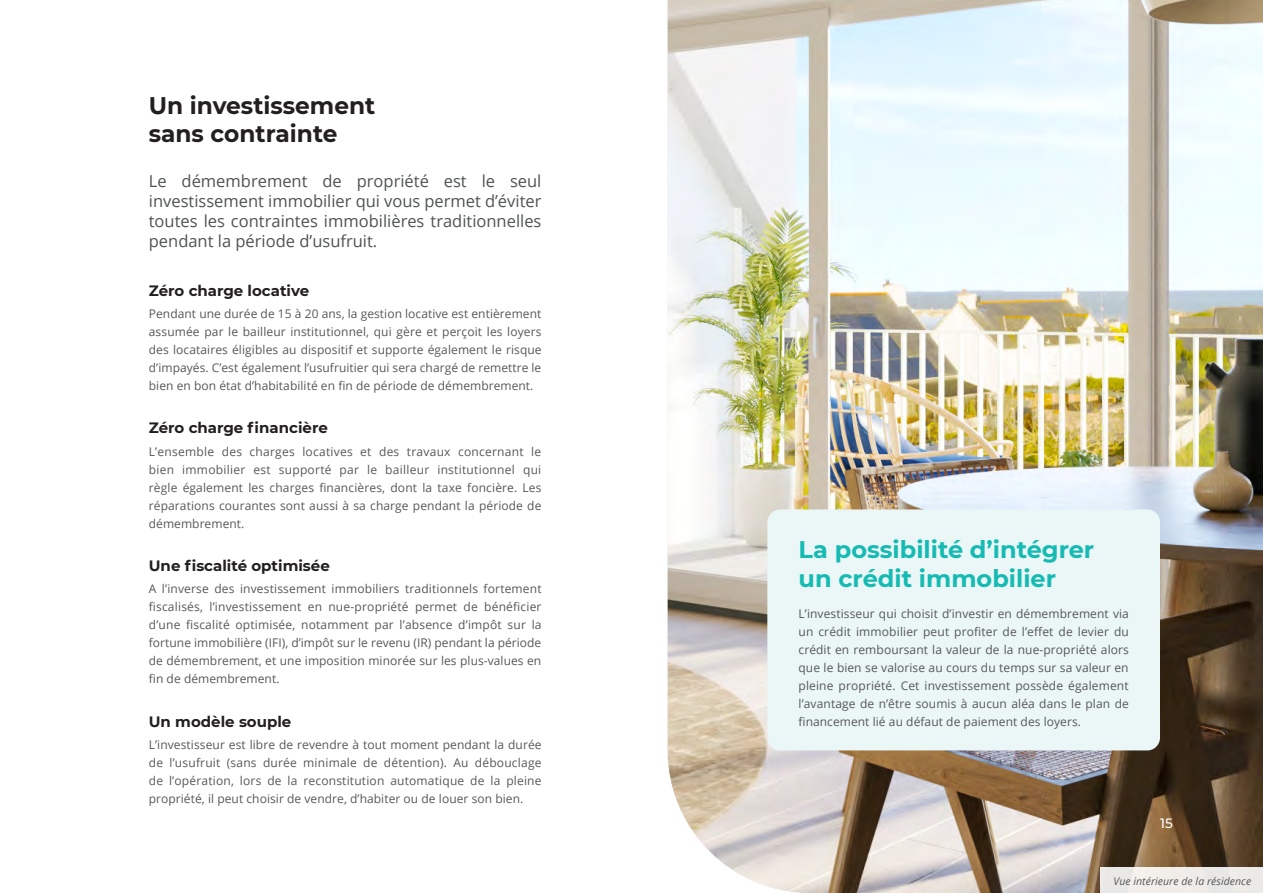
<style>
.page{position:relative;width:1263px;height:893px;background:#fff}
.page>*{position:absolute;margin:0;border:0;box-sizing:border-box;transform-origin:0 0}
.sous_titre_2{font:700 24px/28.5px "Montserrat";color:#15bbb3}
.t1{font:700 24px/28.5px "Montserrat";color:#231f20}
.t2{font:16.5px/19.8px "Open Sans";color:#505353;text-align:justify}
.sous_titre_2-2{font:700 15px "Montserrat";color:#231f20}
.t3{font:500 13.5px "Montserrat";color:#fff}
.paragraphe_1{font:12px/18px "Open Sans";letter-spacing:.005em;color:#57585a;text-align:justify}
.paragraphe_1-2{font:italic 10.5px "Open Sans";letter-spacing:.005em;color:#57585a}
</style>
<div class="page">
<img style="left:668px;top:0;width:595px;height:893px">
<div style="left:1101px;top:868px;width:162px;height:25px;background:#eeebe8"></div>
<div style="left:767px;top:509px;width:393px;height:241px;background:#ebf6f6;border-radius:13px"></div>
<p class="t1" style="left:149px;top:90px;width:228px">Un investissement sans contrainte</p>
<p class="t2" style="left:149px;top:171px;width:394px">Le démembrement de propriété est le seul investissement immobilier qui vous permet d’éviter toutes les contraintes immobilières traditionnelles pendant la période d’usufruit.</p>
<p class="sous_titre_2-2" style="left:149px;top:280px;width:162px">Zéro charge locative</p>
<p class="paragraphe_1" style="left:149px;top:304px;width:394px">Pendant une durée de 15 à 20 ans, la gestion locative est entièrement assumée par le bailleur institutionnel, qui gère et perçoit les loyers des locataires éligibles au dispositif et supporte également le risque d’impayés. C’est également l’usufruitier qui sera chargé de remettre le bien en bon état d’habitabilité en fin de période de démembrement.</p>
<p class="sous_titre_2-2" style="left:149px;top:417px;width:181px">Zéro charge financière</p>
<p class="paragraphe_1" style="left:149px;top:442px;width:394px">L’ensemble des charges locatives et des travaux concernant le bien immobilier est supporté par le bailleur institutionnel qui règle également les charges financières, dont la taxe foncière. Les réparations courantes sont aussi à sa charge pendant la période de démembrement.</p>
<p class="sous_titre_2-2" style="left:149px;top:555px;width:182px">Une fiscalité optimisée</p>
<p class="paragraphe_1" style="left:149px;top:580px;width:394px">A l’inverse des investissement immobiliers traditionnels fortement fiscalisés, l’investissement en nue-propriété permet de bénéficier d’une fiscalité optimisée, notamment par l’absence d’impôt sur la fortune immobilière (IFI), d’impôt sur le revenu (IR) pendant la période de démembrement, et une imposition minorée sur les plus-values en fin de démembrement.</p>
<p class="sous_titre_2-2" style="left:149px;top:711px;width:144px">Un modèle souple</p>
<p class="paragraphe_1" style="left:149px;top:736px;width:394px">L’investisseur est libre de revendre à tout moment pendant la durée de l’usufruit (sans durée minimale de détention). Au débouclage de l’opération, lors de la reconstitution automatique de la pleine propriété, il peut choisir de vendre, d’habiter ou de louer son bien.</p>
<p class="sous_titre_2" style="left:798px;top:534px;width:297px">La possibilité d’intégrer un crédit immobilier</p>
<p class="paragraphe_1" style="left:798px;top:604px;width:332px">L’investisseur qui choisit d’investir en démembrement via un crédit immobilier peut profiter de l’effet de levier du crédit en remboursant la valeur de la nue-propriété alors que le bien se valorise au cours du temps sur sa valeur en pleine propriété. Cet investissement possède également l’avantage de n’être soumis à aucun aléa dans le plan de financement lié au défaut de paiement des loyers.</p>
<p class="t3" style="left:1160px;top:814px;width:14px">15</p>
<p class="paragraphe_1-2" style="left:1113px;top:874px;width:139px">Vue intérieure de la résidence</p>
</div>
